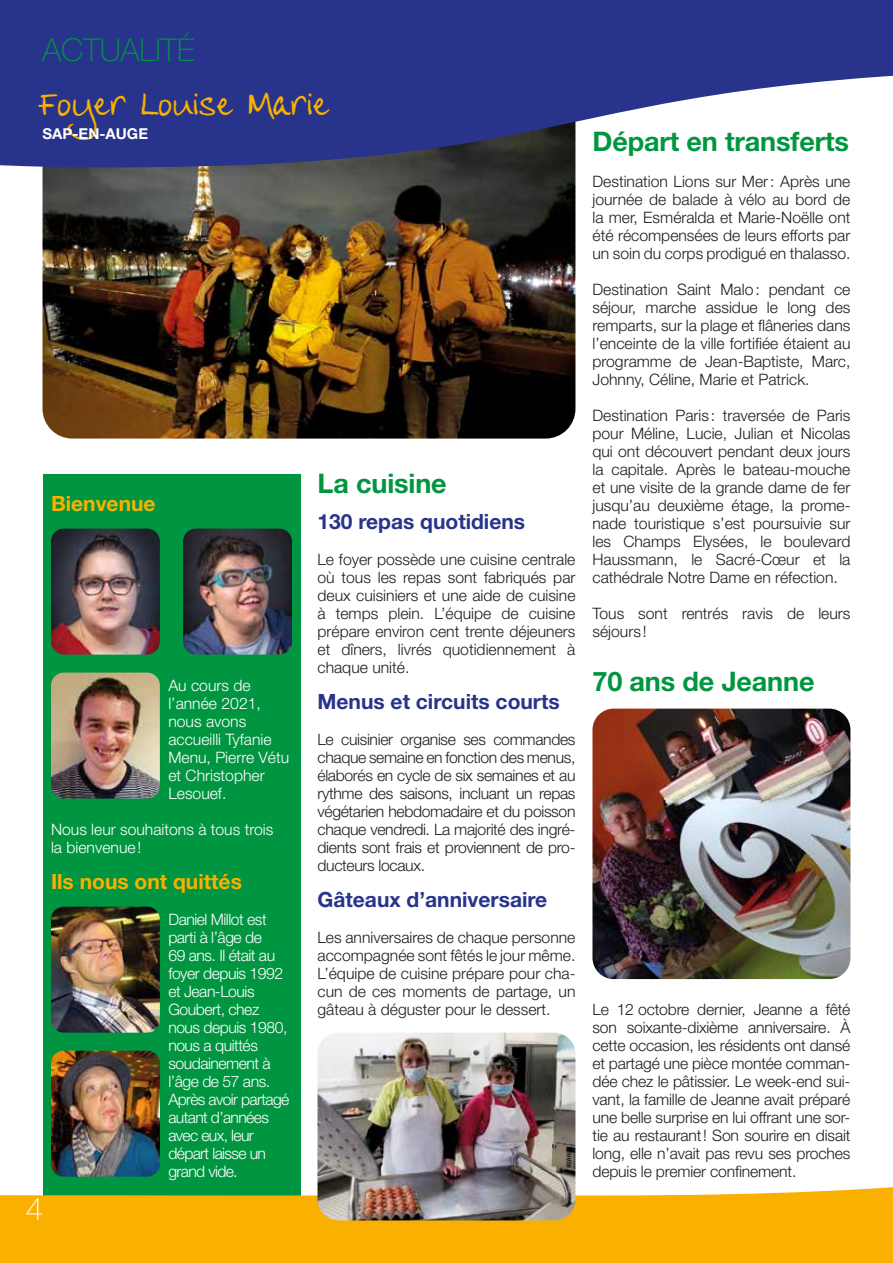
<style>
.page{position:relative;width:893px;height:1263px;background:#fff}
.page>*{position:absolute;margin:0;border:0;box-sizing:border-box;transform-origin:0 0}
.t1{font:100 31.5px "Helvetica Neue";color:#009641}
.t2{font:100 31.5px "Helvetica Neue";color:#fff}
.t3{font:30.75px "FG Christine";color:#f9b000}
.t4{font:700 27px "Helvetica Neue";letter-spacing:-.005em;color:#009641}
.t5{font:700 21px "Helvetica Neue";color:#28348b}
.t6{font:700 21px "Helvetica Neue";color:#f9b000}
.t7{font:300 15.75px/18px "Helvetica Neue";color:#1d1d1b;text-align:justify}
.t8{font:300 15.75px/18px "Helvetica Neue";letter-spacing:-.03em;color:#fff}
.t9{font:300 15.75px/18px "Helvetica Neue";color:#fff}
.t10{font:700 15px "Helvetica Neue";color:#fff}
</style>
<div class="page">
<img style="left:43px;top:167px;width:532px;height:272px">
<div style="left:43px;top:475px;width:257px;height:788px;background:#009641"></div>
<svg style="left:0;top:1095px;width:893px;height:168px"></svg>
<svg style="left:0;top:0;width:893px;height:167px;fill:#28348b"></svg>
<img style="left:51px;top:529px;width:109px;height:126px">
<img style="left:317px;top:1033px;width:258px;height:187px">
<img style="left:183px;top:529px;width:109px;height:126px">
<img style="left:51px;top:673px;width:109px;height:126px">
<img style="left:51px;top:907px;width:109px;height:126px">
<img style="left:51px;top:1051px;width:109px;height:126px">
<img style="left:592px;top:709px;width:258px;height:270px">
<h1 class="t1" style="left:43px;top:31px;width:154px">ACTUALITÉ</h1>
<h2 class="t3" style="left:38px;top:86px;width:293px">Foyer Louise Marie</h2>
<p class="t10" style="left:43px;top:124px;width:107px">SAP-EN-AUGE</p>
<h3 class="t6" style="left:51px;top:490px;width:106px">Bienvenue</h3>
<h1 class="t2" style="left:26px;top:1191px;width:19px">4</h1>
<p class="t9" style="left:168px;top:676px;width:122px">Au cours de l’année 2021, nous avons accueilli Tyfanie<br>Menu, Pierre Vétu et Christopher<br>Lesouef.</p>
<p class="t9" style="left:51px;top:820px;width:224px">Nous leur souhaitons à tous trois la bienvenue!</p>
<h3 class="t6" style="left:51px;top:868px;width:192px">Ils nous ont quittés</h3>
<p class="t8" style="left:168px;top:910px;width:122px">Daniel Millot est parti à l’âge de<br>69 ans. Il était au foyer depuis 1992 et Jean-Louis<br>Goubert, chez nous depuis 1980, nous a quittés soudainement à l’âge de 57 ans.<br>Après avoir partagé autant d’années avec eux, leur départ laisse un grand vide.</p>
<h3 class="t4" style="left:317px;top:466px;width:131px">La cuisine</h3>
<h3 class="t5" style="left:317px;top:508px;width:209px">130 repas quotidiens</h3>
<p class="t7" style="left:317px;top:550px;width:259px">Le foyer possède une cuisine centrale où tous les repas sont fabriqués par deux cuisiniers et une aide de cuisine à temps plein. L’équipe de cuisine prépare environ cent trente déjeuners et dîners, livrés quotidiennement à chaque unité.</p>
<h3 class="t5" style="left:317px;top:688px;width:244px">Menus et circuits courts</h3>
<p class="t7" style="left:317px;top:730px;width:259px">Le cuisinier organise ses commandes chaque semaine en fonction des menus, élaborés en cycle de six semaines et au rythme des saisons, incluant un repas végétarien hebdomadaire et du poisson chaque vendredi. La majorité des ingré&shy;dients sont frais et proviennent de pro&shy;ducteurs locaux.</p>
<h3 class="t5" style="left:317px;top:886px;width:231px">Gâteaux d’anniversaire</h3>
<p class="t7" style="left:317px;top:928px;width:259px">Les anniversaires de chaque personne accompagnée sont fêtés le jour même.<br>L’équipe de cuisine prépare pour cha&shy;cun de ces moments de partage, un gâteau à déguster pour le dessert.</p>
<h3 class="t4" style="left:592px;top:124px;width:258px">Départ en transferts</h3>
<p class="t7" style="left:592px;top:172px;width:259px">Destination Lions sur Mer: Après une journée de balade à vélo au bord de la mer, Esméralda et Marie-Noëlle ont été récompensées de leurs efforts par un soin du corps prodigué en thalasso.</p>
<p class="t7" style="left:592px;top:280px;width:259px">Destination Saint Malo: pendant ce séjour, marche assidue le long des remparts, sur la plage et flâneries dans l’enceinte de la ville fortifiée étaient au programme de Jean-Baptiste, Marc, Johnny, Céline, Marie et Patrick.</p>
<p class="t7" style="left:592px;top:406px;width:259px">Destination Paris : traversée de Paris pour Méline, Lucie, Julian et Nicolas qui ont découvert pendant deux jours la capitale. Après le bateau-mouche et une visite de la grande dame de fer jusqu’au deuxième étage, la prome&shy;nade touristique s’est poursuivie sur les Champs Elysées, le boulevard Haussmann, le Sacré-Cœur et la cathédrale Notre Dame en réfection.</p>
<p class="t7" style="left:592px;top:604px;width:259px">Tous sont rentrés ravis de leurs séjours !</p>
<h3 class="t4" style="left:592px;top:664px;width:224px">70 ans de Jeanne</h3>
<p class="t7" style="left:592px;top:1000px;width:259px">Le 12 octobre dernier, Jeanne a fêté son soixante-dixième anniversaire. À cette occasion, les résidents ont dansé et partagé une pièce montée comman&shy;dée chez le pâtissier. Le week-end sui&shy;vant, la famille de Jeanne avait préparé une belle surprise en lui offrant une sor&shy;tie au restaurant! Son sourire en disait long, elle n’avait pas revu ses proches depuis le premier confinement.</p>
</div>
